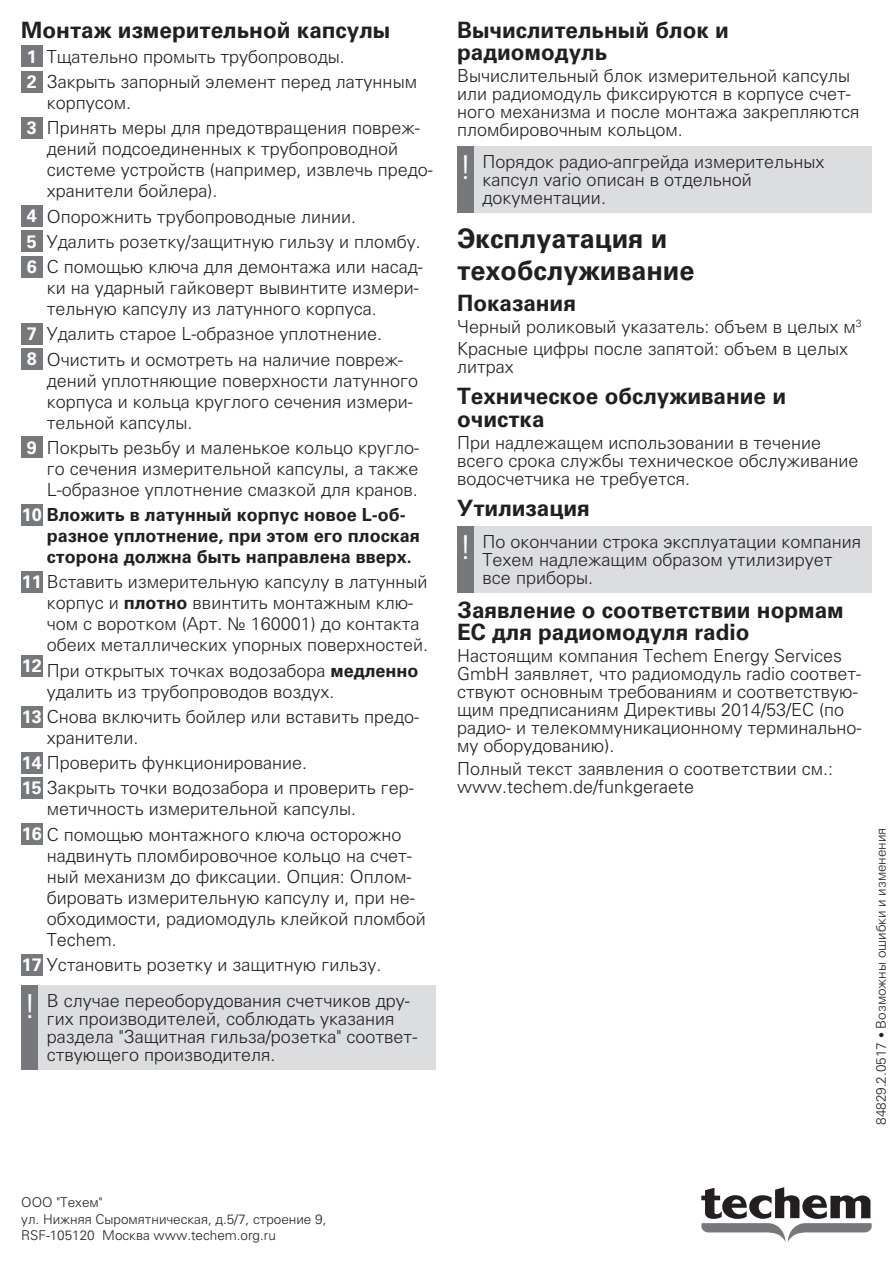
<style>
.page{position:relative;width:893px;height:1263px;background:#fff}
.page>*{position:absolute;margin:0;border:0;box-sizing:border-box;transform-origin:0 0}
.t1{font:300 33px "Univers LTCYR 45";color:#fff}
.Titel_2{font:700 27px/32.4px "Univers LTCYR 65";color:#231f20}
.Titel_3{font:700 22.5px/22.5px "Univers LTCYR 65";color:#231f20}
.Liste_Nummer{font:300 18px/21px "Univers LTCYR 45";color:#231f20}
.Fließtext{font:300 18px/18px "Univers LTCYR 45";color:#231f20}
.Hinweis{font:300 18px/18px "Univers LTCYR 45";color:#231f20}
.Liste_Nummer-2{font:700 18px/21px "Univers LTCYR 65";color:#231f20}
.t2{font:700 18px "Univers LTCYR 65";color:#fff}
.Seitenzeile{font:300 13.5px/16.2px "Univers LTCYR 45";color:#231f20}
.s1{color:#fff}
.s2{font-family:"Univers LTCYR 65";font-weight:700;color:#fff}
.s3{font-family:"Univers LTCYR 65";font-weight:700}
.s4{font-size:12px}
</style>
<div class="page">
<svg style="left:701px;top:1187px;width:171px;height:55px"></svg>
<div style="left:21px;top:46px;width:22px;height:21px;background:#76787b"></div>
<div style="left:21px;top:71px;width:22px;height:21px;background:#76787b"></div>
<div style="left:21px;top:117px;width:22px;height:22px;background:#76787b"></div>
<div style="left:21px;top:206px;width:22px;height:21px;background:#76787b"></div>
<div style="left:21px;top:231px;width:22px;height:21px;background:#76787b"></div>
<div style="left:21px;top:256px;width:22px;height:21px;background:#76787b"></div>
<div style="left:21px;top:323px;width:22px;height:22px;background:#76787b"></div>
<div style="left:21px;top:349px;width:22px;height:21px;background:#76787b"></div>
<div style="left:21px;top:437px;width:22px;height:21px;background:#76787b"></div>
<div style="left:21px;top:504px;width:22px;height:21px;background:#76787b"></div>
<div style="left:21px;top:571px;width:22px;height:22px;background:#76787b"></div>
<div style="left:21px;top:655px;width:22px;height:22px;background:#76787b"></div>
<div style="left:21px;top:706px;width:22px;height:21px;background:#76787b"></div>
<div style="left:21px;top:752px;width:22px;height:21px;background:#76787b"></div>
<div style="left:21px;top:777px;width:22px;height:22px;background:#76787b"></div>
<div style="left:21px;top:824px;width:22px;height:21px;background:#76787b"></div>
<div style="left:21px;top:954px;width:22px;height:21px;background:#76787b"></div>
<div style="left:21px;top:985px;width:17px;height:84px;background:#76787b"></div>
<div style="left:38px;top:985px;width:398px;height:84px;background:#dcdddf"></div>
<div style="left:457px;top:147px;width:17px;height:66px;background:#76787b"></div>
<div style="left:474px;top:147px;width:398px;height:66px;background:#dcdddf"></div>
<div style="left:457px;top:526px;width:17px;height:66px;background:#76787b"></div>
<div style="left:474px;top:526px;width:398px;height:66px;background:#dcdddf"></div>
<p class="Titel_3" style="left:21px;top:17px;width:371px">Монтаж измерительной капсулы</p>
<p class="t2" style="left:27px;top:43px;width:12px">1</p>
<p class="Liste_Nummer" style="left:47px;top:45px;width:299px">Тщательно промыть трубопроводы.</p>
<p class="t2" style="left:27px;top:69px;width:12px">2</p>
<p class="Liste_Nummer" style="left:47px;top:71px;width:372px">Закрыть запорный элемент перед латунным корпусом.</p>
<p class="t2" style="left:27px;top:115px;width:12px">3</p>
<p class="Liste_Nummer" style="left:47px;top:117px;width:388px">Принять меры для предотвращения повреж&shy;дений подсоединенных к трубопроводной системе устройств (например, извлечь предо&shy;хранители бойлера).</p>
<p class="t2" style="left:27px;top:203px;width:12px">4</p>
<p class="Liste_Nummer" style="left:47px;top:205px;width:311px">Опорожнить трубопроводные линии.</p>
<p class="t2" style="left:27px;top:228px;width:12px">5</p>
<p class="Liste_Nummer" style="left:47px;top:230px;width:375px">Удалить розетку/защитную гильзу и пломбу.</p>
<p class="t2" style="left:27px;top:254px;width:12px">6</p>
<p class="Liste_Nummer" style="left:47px;top:256px;width:377px">С помощью ключа для демонтажа или насад&shy;ки на ударный гайковерт вывинтите измери&shy;тельную капсулу из латунного корпуса.</p>
<p class="t2" style="left:27px;top:321px;width:12px">7</p>
<p class="Liste_Nummer" style="left:47px;top:323px;width:337px">Удалить старое L-образное уплотнение.</p>
<p class="t2" style="left:27px;top:346px;width:12px">8</p>
<p class="Liste_Nummer" style="left:47px;top:348px;width:373px">Очистить и осмотреть на наличие повреж&shy;дений уплотняющие поверхности латунного корпуса и кольца круглого сечения измери&shy;тельной капсулы.</p>
<p class="t2" style="left:27px;top:435px;width:12px">9</p>
<p class="Liste_Nummer" style="left:47px;top:436px;width:374px;text-align:justify">Покрыть резьбу и маленькое кольцо кругло&shy;го сечения измерительной капсулы, а также L-образное уплотнение смазкой для кранов.</p>
<p class="Liste_Nummer-2" style="left:22px;top:503px;width:385px"><span class="s1">10</span> Вложить в латунный корпус новое L-об-</p>
<p class="Liste_Nummer-2" style="left:47px;top:524px;width:374px">разное уплотнение, при этом его плоская сторона должна быть направлена вверх.</p>
<p class="Fließtext" style="left:22px;top:572px;width:407px"><span class="s2">11</span> Вставить измерительную капсулу в латунный</p>
<p class="Liste_Nummer" style="left:47px;top:592px;width:383px">корпус и <span class="s3">плотно</span> ввинтить монтажным клю&shy;чом с воротком (Арт. № 160001) до контакта обеих металлических упорных поверхностей.</p>
<p class="t2" style="left:22px;top:653px;width:22px">12</p>
<p class="Liste_Nummer" style="left:47px;top:659px;width:373px">При открытых точках водозабора <span class="s3">медленно </span>удалить из трубопроводов воздух.</p>
<p class="Fließtext" style="left:22px;top:707px;width:399px"><span class="s2">13</span> Снова включить бойлер или вставить предо-</p>
<p class="Liste_Nummer" style="left:47px;top:726px;width:93px">хранители.</p>
<p class="Fließtext" style="left:22px;top:753px;width:287px"><span class="s2">14</span> Проверить функционирование.</p>
<p class="Fließtext" style="left:22px;top:778px;width:394px"><span class="s2">15</span> Закрыть точки водозабора и проверить гер-</p>
<p class="Liste_Nummer" style="left:47px;top:798px;width:311px">метичность измерительной капсулы.</p>
<p class="Fließtext" style="left:22px;top:825px;width:381px"><span class="s2">16</span> С помощью монтажного ключа осторожно</p>
<p class="Liste_Nummer" style="left:47px;top:844px;width:381px">надвинуть пломбировочное кольцо на счет&shy;ный механизм до фиксации. Опция: Оплом&shy;бировать измерительную капсулу и, при не&shy;обходимости, радиомодуль клейкой пломбой Techem.</p>
<p class="Fließtext" style="left:22px;top:955px;width:361px"><span class="s2">17</span> Установить розетку и защитную гильзу.</p>
<p class="t1" style="left:23px;top:984px;width:14px">!</p>
<p class="Hinweis" style="left:47px;top:991px;width:372px">В случае переоборудования счетчиков дру&shy;гих производителей, соблюдать указания раздела "Защитная гильза/розетка" соответ&shy;ствующего производителя.</p>
<p class="Titel_3" style="left:457px;top:17px;width:273px">Вычислительный блок и радиомодуль</p>
<p class="Fließtext" style="left:457px;top:66px;width:404px">Вычислительный блок измерительной капсулы или радиомодуль фиксируются в корпусе счет&shy;ного механизма и после монтажа закрепляются пломбировочным кольцом.</p>
<p class="t1" style="left:459px;top:146px;width:14px">!</p>
<p class="Hinweis" style="left:483px;top:152px;width:343px">Порядок радио-апгрейда измерительных капсул vario описан в отдельной документации.</p>
<p class="Titel_2" style="left:457px;top:220px;width:239px">Эксплуатация и техобслуживание</p>
<p class="Titel_3" style="left:457px;top:291px;width:120px">Показания</p>
<p class="Fließtext" style="left:457px;top:317px;width:406px">Черный роликовый указатель: объем в целых м<sup>3</sup></p>
<p class="Fließtext" style="left:457px;top:340px;width:392px">Красные цифры после запятой: объем в целых литрах</p>
<p class="Titel_3" style="left:457px;top:384px;width:331px">Техническое обслуживание и очистка</p>
<p class="Fließtext" style="left:457px;top:433px;width:403px">При надлежащем использовании в течение всего срока службы техническое обслуживание водосчетчика не требуется.</p>
<p class="Titel_3" style="left:457px;top:496px;width:134px">Утилизация</p>
<p class="t1" style="left:459px;top:525px;width:14px">!</p>
<p class="Hinweis" style="left:483px;top:532px;width:380px">По окончании строка эксплуатации компания<br>Техем надлежащим образом утилизирует все приборы.</p>
<p class="Titel_3" style="left:457px;top:597px;width:388px">Заявление о соответствии нормам<br>ЕС для радиомодуля radio</p>
<p class="Fließtext" style="left:457px;top:646px;width:406px">Настоящим компания Techem Energy Services GmbH заявляет, что радиомодуль radio соответ&shy;ствуют основным требованиям и соответствую&shy;щим предписаниям Директивы 2014/53/ЕС (по радио- и телекоммуникационному терминально&shy;му оборудованию).</p>
<p class="Fließtext" style="left:457px;top:759px;width:378px">Полный текст заявления о соответствии см.: www.techem.de/funkgeraete</p>
<p class="Seitenzeile" style="left:872px;top:1125px;width:299px;rotate:-90deg">84829.2.0517 <span class="s4">•</span> Возможны ошибки и изменения</p>
<p class="Seitenzeile" style="left:21px;top:1194px;width:307px">ООО "Техем"<br>ул. Нижняя Сыромятническая, д.5/7, строение 9,<br>RSF-105120 Москва www.techem.org.ru</p>
</div>
